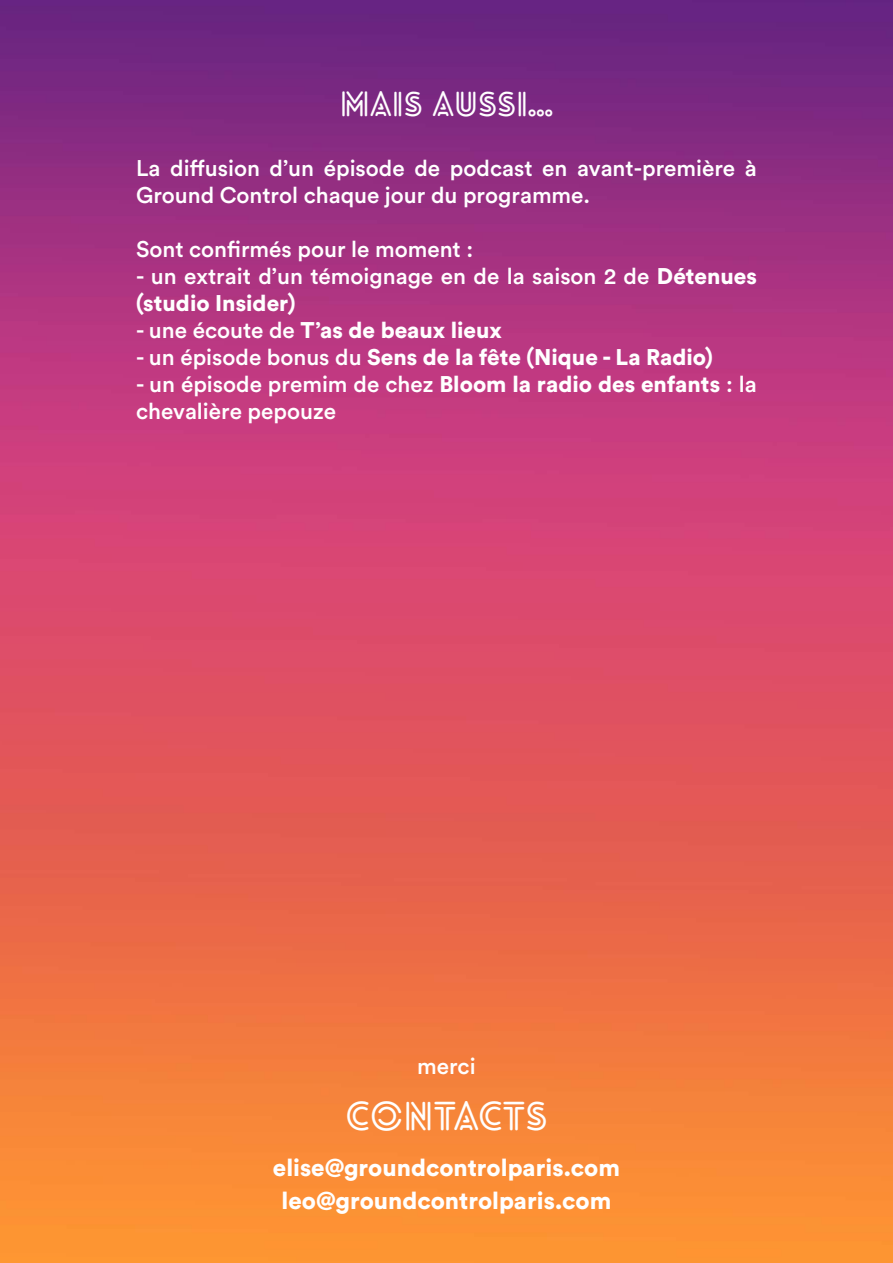
<style>
.page{position:relative;width:893px;height:1263px;background:#fff}
.page>*{position:absolute;margin:0;border:0;box-sizing:border-box;transform-origin:0 0}
.t1{font:700 39px "Lovelo Line";color:#fff}
.t2{font:700 33.6px "Lovelo Line";color:#fff}
.t3{font:900 24px "Circular Std";color:#fff}
.t4{font:500 22.5px/27px "Circular Std";color:#fff}
.t5{font:900 22.5px "Circular Std";color:#fff}
.s1{font-weight:900}
.s2{font-weight:500}
</style>
<div class="page">
<img style="left:0;top:0;width:893px;height:1263px">
<p class="t2" style="left:340px;top:84px;width:215px">MAIS AUSSI...</p>
<p class="t4" style="left:136px;top:154px;width:622px">La diffusion d’un épisode de podcast en avant-première à<br>Ground Control chaque jour du programme.</p>
<p class="t4" style="left:136px;top:235px;width:339px">Sont confirmés pour le moment :</p>
<p class="t4" style="left:136px;top:262px;width:622px">- un extrait d’un témoignage en de la saison 2 de <span class="s1">Détenues (studio Insider)</span></p>
<p class="t5" style="left:136px;top:315px;width:367px"><span class="s2">- une écoute de</span> T’as de beaux lieux</p>
<p class="t5" style="left:136px;top:342px;width:578px"><span class="s2">- un épisode bonus du</span> Sens de la fête (Nique - La Radio)</p>
<p class="t4" style="left:136px;top:370px;width:622px">- un épisode premim de chez <span class="s1">Bloom la radio des enfants</span> : la chevalière pepouze</p>
<p class="t4" style="left:417px;top:1052px;width:60px">merci</p>
<p class="t1" style="left:345px;top:1092px;width:203px">CONTACTS</p>
<p class="t3" style="left:273px;top:1152px;width:349px">elise@groundcontrolparis.com</p>
<p class="t3" style="left:282px;top:1184px;width:331px">leo@groundcontrolparis.com</p>
</div>
